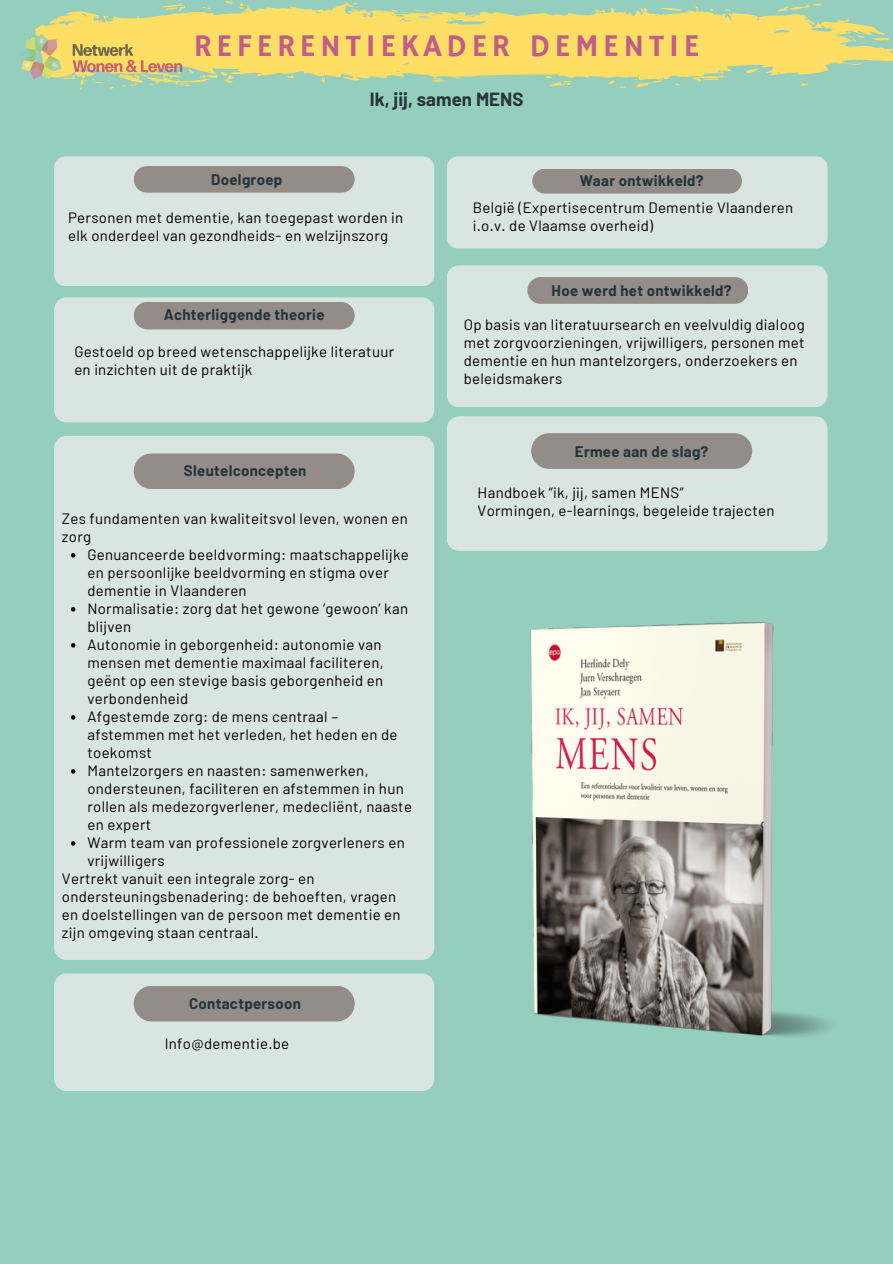
<style>
.page{position:relative;width:893px;height:1264px;background:#fff}
.page>*{position:absolute;margin:0;border:0;box-sizing:border-box;transform-origin:0 0}
.t1{font:31.5px "Hammersmith One";letter-spacing:.14em;color:#c15e87}
.t2{font:700 18.6px "Barlow";letter-spacing:.005em;color:#253439}
.t3{font:15px/18px "Barlow";letter-spacing:.02em;color:#000}
.t4{font:700 15px "Barlow";letter-spacing:.02em;color:#253439}
</style>
<div class="page">
<div style="left:0;top:0;width:892px;height:1263px;background:#96cebd"></div>
<div style="left:54px;top:156px;width:380px;height:130px;background:#d8e5e1"></div>
<div style="left:447px;top:156px;width:380px;height:92px;background:#d8e5e1"></div>
<div style="left:532px;top:168px;width:209px;height:25px;background:#938c88;border-radius:12px"></div>
<div style="left:54px;top:297px;width:380px;height:125px;background:#d8e5e1"></div>
<div style="left:134px;top:302px;width:220px;height:27px;background:#938c88;border-radius:14px"></div>
<div style="left:447px;top:265px;width:380px;height:142px;background:#d8e5e1"></div>
<div style="left:527px;top:277px;width:221px;height:27px;background:#938c88;border-radius:13px"></div>
<div style="left:54px;top:436px;width:380px;height:523px;background:#d8e5e1"></div>
<div style="left:134px;top:453px;width:220px;height:36px;background:#938c88;border-radius:18px"></div>
<div style="left:447px;top:416px;width:380px;height:135px;background:#d8e5e1"></div>
<div style="left:531px;top:433px;width:221px;height:36px;background:#938c88;border-radius:18px"></div>
<div style="left:134px;top:166px;width:220px;height:27px;background:#938c88;border-radius:13px"></div>
<div style="left:54px;top:973px;width:380px;height:118px;background:#d8e5e1"></div>
<div style="left:134px;top:985px;width:220px;height:36px;background:#938c88;border-radius:18px"></div>
<svg style="left:36px;top:0;width:856px;height:90px;fill:#fede64"></svg>
<img style="left:21px;top:29px;width:169px;height:54px">
<img style="left:530px;top:623px;width:300px;height:414px">
<svg style="left:71px;top:553px;width:4px;height:4px"></svg>
<svg style="left:71px;top:607px;width:4px;height:4px"></svg>
<svg style="left:71px;top:643px;width:4px;height:4px"></svg>
<svg style="left:71px;top:715px;width:4px;height:4px"></svg>
<svg style="left:71px;top:769px;width:4px;height:4px"></svg>
<svg style="left:71px;top:841px;width:4px;height:4px"></svg>
<h1 class="t1" style="left:194px;top:28px;width:507px">REFERENTIEKADER DEMENTIE</h1>
<p class="t2" style="left:370px;top:88px;width:155px">Ik, jij, samen MENS</p>
<p class="t4" style="left:211px;top:170px;width:72px">Doelgroep</p>
<p class="t3" style="left:68px;top:208px;width:336px">Personen met dementie, kan toegepast worden in elk onderdeel van gezondheids- en welzijnszorg</p>
<p class="t4" style="left:164px;top:305px;width:162px">Achterliggende theorie</p>
<p class="t3" style="left:74px;top:341px;width:321px">Gestoeld op breed wetenschappelijke literatuur en inzichten uit de praktijk</p>
<p class="t4" style="left:184px;top:461px;width:124px">Sleutelconcepten</p>
<p class="t3" style="left:62px;top:509px;width:347px">Zes fundamenten van kwaliteitsvol leven, wonen en zorg</p>
<p class="t3" style="left:87px;top:545px;width:323px">Genuanceerde beeldvorming: maatschappelijke</p>
<p class="t3" style="left:87px;top:563px;width:303px">en persoonlijke beeldvorming en stigma over</p>
<p class="t3" style="left:87px;top:581px;width:161px">dementie in Vlaanderen</p>
<p class="t3" style="left:87px;top:599px;width:322px">Normalisatie: zorg dat het gewone ‘gewoon’ kan</p>
<p class="t3" style="left:87px;top:617px;width:45px">blijven</p>
<p class="t3" style="left:87px;top:635px;width:296px">Autonomie in geborgenheid: autonomie van</p>
<p class="t3" style="left:87px;top:653px;width:298px">mensen met dementie maximaal faciliteren,</p>
<p class="t3" style="left:87px;top:671px;width:297px">geënt op een stevige basis geborgenheid en</p>
<p class="t3" style="left:87px;top:689px;width:102px">verbondenheid</p>
<p class="t3" style="left:87px;top:707px;width:252px">Afgestemde zorg: de mens centraal –</p>
<p class="t3" style="left:87px;top:725px;width:311px">afstemmen met het verleden, het heden en de</p>
<p class="t3" style="left:87px;top:743px;width:66px">toekomst</p>
<p class="t3" style="left:87px;top:761px;width:283px">Mantelzorgers en naasten: samenwerken,</p>
<p class="t3" style="left:87px;top:779px;width:318px">ondersteunen, faciliteren en afstemmen in hun</p>
<p class="t3" style="left:87px;top:797px;width:326px">rollen als medezorgverlener, medecliënt, naaste</p>
<p class="t3" style="left:87px;top:815px;width:65px">en expert</p>
<p class="t3" style="left:87px;top:833px;width:319px">Warm team van professionele zorgverleners en</p>
<p class="t3" style="left:87px;top:851px;width:79px">vrijwilligers</p>
<p class="t3" style="left:62px;top:869px;width:254px">Vertrekt vanuit een integrale zorg- en</p>
<p class="t3" style="left:62px;top:887px;width:336px">ondersteuningsbenadering: de behoeften, vragen</p>
<p class="t3" style="left:62px;top:905px;width:340px">en doelstellingen van de persoon met dementie en</p>
<p class="t3" style="left:62px;top:923px;width:198px">zijn omgeving staan centraal.</p>
<p class="t4" style="left:189px;top:994px;width:113px">Contactpersoon</p>
<p class="t3" style="left:165px;top:1034px;width:126px">Info@dementie.be</p>
<p class="t4" style="left:579px;top:171px;width:125px">Waar ontwikkeld?</p>
<p class="t3" style="left:473px;top:198px;width:322px">België (Expertisecentrum Dementie Vlaanderen i.o.v. de Vlaamse overheid)</p>
<p class="t4" style="left:551px;top:281px;width:181px">Hoe werd het ontwikkeld?</p>
<p class="t3" style="left:463px;top:315px;width:342px">Op basis van literatuursearch en veelvuldig dialoog met zorgvoorzieningen, vrijwilligers, personen met dementie en hun mantelzorgers, onderzoekers en beleidsmakers</p>
<p class="t4" style="left:575px;top:441px;width:135px">Ermee aan de slag?</p>
<p class="t3" style="left:477px;top:483px;width:298px">Handboek “ik, jij, samen MENS”<br>Vormingen, e-learnings, begeleide trajecten</p>
</div>
